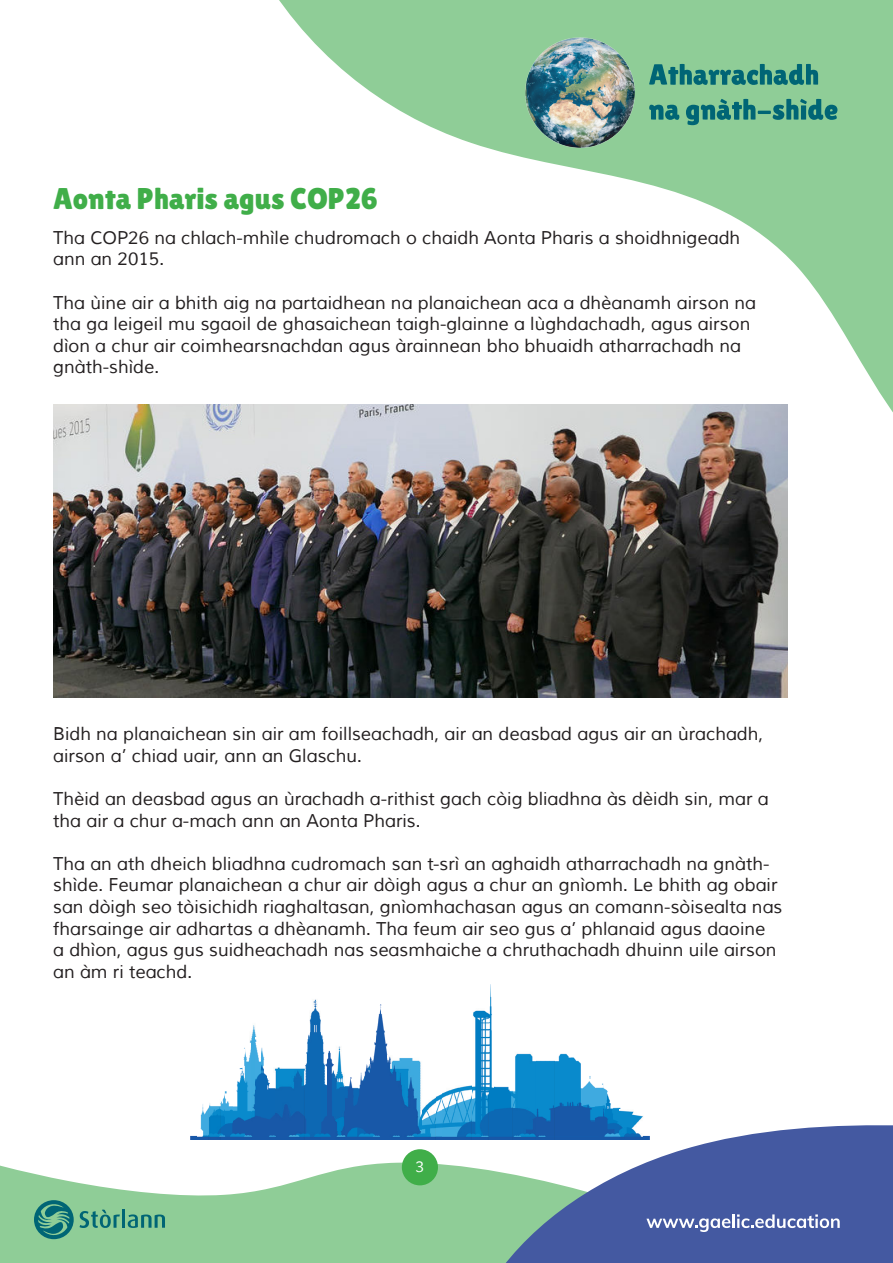
<style>
.page{position:relative;width:893px;height:1263px;background:#fff}
.page>*{position:absolute;margin:0;border:0;box-sizing:border-box;transform-origin:0 0}
.Heading2{font:30px "Lilita One";color:#40ae49}
.t1{font:18px/21.6px "Muli";color:#231f20}
.t2{font:15px "Muli";color:#fff}
</style>
<div class="page">
<svg style="left:197px;top:0;width:696px;height:502px"></svg>
<svg style="left:0;top:1107px;width:621px;height:156px;fill:#8fcd97"></svg>
<svg style="left:444px;top:1125px;width:449px;height:138px;fill:#4459a1"></svg>
<svg style="left:34px;top:1200px;width:40px;height:39px"></svg>
<svg style="left:80px;top:1209px;width:40px;height:19px"></svg>
<hr style="left:122px;top:1209px;width:3px;height:19px;background:#006575">
<svg style="left:128px;top:1214px;width:37px;height:14px"></svg>
<svg style="left:646px;top:1218px;width:84px;height:14px"></svg>
<hr style="left:732px;top:1214px;width:3px;height:14px;background:#fff">
<svg style="left:737px;top:1214px;width:103px;height:14px"></svg>
<img style="left:525px;top:38px;width:110px;height:110px">
<svg style="left:649px;top:64px;width:169px;height:21px"></svg>
<svg style="left:649px;top:105px;width:30px;height:15px"></svg>
<svg style="left:686px;top:99px;width:151px;height:26px"></svg>
<div style="left:402px;top:1149px;width:36px;height:36px;background:#40ae49;border-radius:50%"></div>
<img style="left:53px;top:405px;width:734px;height:292px">
<img style="left:489px;top:984px;width:5px;height:156px">
<img style="left:309px;top:999px;width:12px;height:141px">
<img style="left:376px;top:1004px;width:5px;height:136px">
<img style="left:381px;top:1013px;width:7px;height:127px">
<img style="left:470px;top:1010px;width:19px;height:130px">
<img style="left:250px;top:1025px;width:6px;height:115px">
<img style="left:304px;top:1032px;width:6px;height:108px">
<img style="left:321px;top:1034px;width:6px;height:106px">
<img style="left:256px;top:1039px;width:6px;height:101px">
<img style="left:369px;top:1040px;width:7px;height:100px">
<img style="left:244px;top:1047px;width:6px;height:93px">
<img style="left:262px;top:1048px;width:6px;height:92px">
<img style="left:334px;top:1046px;width:11px;height:94px">
<img style="left:238px;top:1057px;width:6px;height:83px">
<img style="left:327px;top:1050px;width:7px;height:90px">
<img style="left:513px;top:1053px;width:23px;height:87px">
<img style="left:554px;top:1053px;width:18px;height:87px">
<img style="left:387px;top:1056px;width:36px;height:84px">
<img style="left:536px;top:1060px;width:18px;height:80px">
<img style="left:572px;top:1057px;width:12px;height:83px">
<img style="left:364px;top:1062px;width:6px;height:78px">
<img style="left:274px;top:1068px;width:30px;height:72px">
<img style="left:358px;top:1072px;width:6px;height:68px">
<img style="left:268px;top:1080px;width:6px;height:60px">
<img style="left:345px;top:1077px;width:7px;height:63px">
<img style="left:584px;top:1076px;width:6px;height:64px">
<img style="left:232px;top:1081px;width:6px;height:59px">
<img style="left:351px;top:1080px;width:7px;height:60px">
<img style="left:590px;top:1082px;width:6px;height:58px">
<img style="left:602px;top:1083px;width:6px;height:57px">
<img style="left:221px;top:1091px;width:5px;height:49px">
<img style="left:441px;top:1086px;width:30px;height:54px">
<img style="left:494px;top:1086px;width:19px;height:54px">
<img style="left:596px;top:1087px;width:6px;height:53px">
<img style="left:608px;top:1095px;width:6px;height:45px">
<img style="left:226px;top:1092px;width:6px;height:48px">
<img style="left:435px;top:1094px;width:6px;height:46px">
<img style="left:209px;top:1103px;width:12px;height:37px">
<img style="left:423px;top:1098px;width:12px;height:42px">
<img style="left:196px;top:1104px;width:13px;height:36px">
<img style="left:614px;top:1107px;width:6px;height:33px">
<img style="left:619px;top:1109px;width:25px;height:31px">
<svg style="left:190px;top:1133px;width:7px;height:7px"></svg>
<svg style="left:643px;top:1133px;width:7px;height:7px"></svg>
<p class="Heading2" style="left:53px;top:182px;width:326px">Aonta Pharis agus COP26</p>
<p class="t1" style="left:53px;top:227px;width:689px">Tha COP26 na chlach-mhìle chudromach o chaidh Aonta Pharis a shoidhnigeadh</p>
<p class="t1" style="left:53px;top:249px;width:113px">ann an 2015.</p>
<p class="t1" style="left:53px;top:292px;width:705px">Tha ùine air a bhith aig na partaidhean na planaichean aca a dhèanamh airson na tha ga leigeil mu sgaoil de ghasaichean taigh-glainne a lùghdachadh, agus airson dìon a chur air coimhearsnachdan agus àrainnean bho bhuaidh atharrachadh na gnàth-shìde.</p>
<p class="t1" style="left:53px;top:723px;width:712px">Bidh na planaichean sin air am foillseachadh, air an deasbad agus air an ùrachadh, airson a’ chiad uair, ann an Glaschu.</p>
<p class="t1" style="left:53px;top:788px;width:717px">Thèid an deasbad agus an ùrachadh a-rithist gach còig bliadhna às dèidh sin, mar a tha air a chur a-mach ann an Aonta Pharis.</p>
<p class="t1" style="left:53px;top:853px;width:731px">Tha an ath dheich bliadhna cudromach san t-srì an aghaidh atharrachadh na gnàth&shy;shìde. Feumar planaichean a chur air dòigh agus a chur an gnìomh. Le bhith ag obair san dòigh seo tòisichidh riaghaltasan, gnìomhachasan agus an comann-sòisealta nas fharsainge air adhartas a dhèanamh. Tha feum air seo gus a’ phlanaid agus daoine<br>a dhìon, agus gus suidheachadh nas seasmhaiche a chruthachadh dhuinn uile airson an àm ri teachd.</p>
<p class="t2" style="left:416px;top:1158px;width:10px">3</p>
</div>
